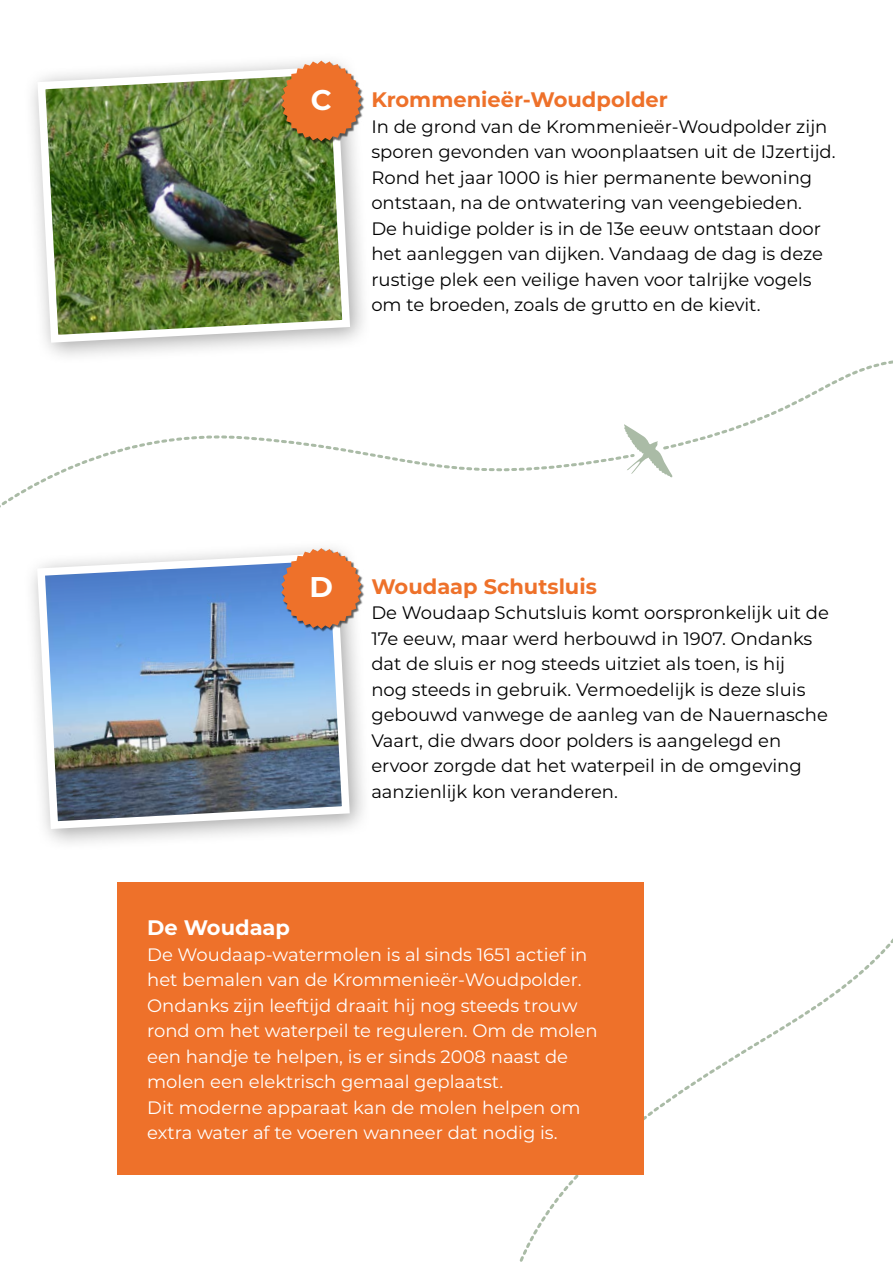
<style>
.page{position:relative;width:893px;height:1263px;background:#fff}
.page>*{position:absolute;margin:0;border:0;box-sizing:border-box;transform-origin:0 0}
.t1{font:700 28.5px "Montserrat";color:#fff}
.t2{font:700 21px "Montserrat";color:#ee712a}
.t3{font:700 21px "Montserrat";color:#fff}
.t4{font:18px/25.5px "Montserrat";color:#000}
.t5{font:18px/25.5px "Montserrat";color:#fff}
</style>
<div class="page">
<svg style="left:502px;top:938px;width:391px;height:324px"></svg>
<div style="left:118px;top:882px;width:526px;height:292px;background:#ee712a"></div>
<div style="left:23px;top:539px;width:349px;height:312px;background:#000;opacity:.35"></div>
<img style="left:33px;top:549px;width:321px;height:284px">
<div style="left:23px;top:52px;width:350px;height:313px;background:#000;opacity:.35"></div>
<img style="left:34px;top:63px;width:320px;height:284px">
<div style="left:282px;top:61px;width:82px;height:84px;background:#000;opacity:.6"></div>
<svg style="left:281px;top:61px;width:80px;height:80px;background:#de844a"></svg>
<div style="left:282px;top:549px;width:82px;height:83px;background:#000;opacity:.6"></div>
<svg style="left:281px;top:548px;width:80px;height:81px;background:#dd8759"></svg>
<svg style="left:0;top:356px;width:893px;height:152px"></svg>
<h1 class="t1" style="left:311px;top:79px;width:22px">C</h1>
<p class="t2" style="left:371px;top:85px;width:298px">Krommenieër-Woudpolder</p>
<p class="t4" style="left:371px;top:113px;width:466px">In de grond van de Krommenieër-Woudpolder zijn sporen gevonden van woonplaatsen uit de IJzertijd.<br>Rond het jaar 1000 is hier permanente bewoning ontstaan, na de ontwatering van veengebieden.<br>De huidige polder is in de 13e eeuw ontstaan door het aanleggen van dijken. Vandaag de dag is deze rustige plek een veilige haven voor talrijke vogels om te broeden, zoals de grutto en de kievit.</p>
<h1 class="t1" style="left:310px;top:566px;width:25px">D</h1>
<p class="t2" style="left:371px;top:571px;width:227px">Woudaap Schutsluis</p>
<p class="t4" style="left:371px;top:599px;width:459px">De Woudaap Schutsluis komt oorspronkelijk uit de 17e eeuw, maar werd herbouwd in 1907. Ondanks dat de sluis er nog steeds uitziet als toen, is hij<br>nog steeds in gebruik. Vermoedelijk is deze sluis gebouwd vanwege de aanleg van de Nauernasche Vaart, die dwars door polders is aangelegd en ervoor zorgde dat het waterpeil in de omgeving aanzienlijk kon veranderen.</p>
<p class="t3" style="left:147px;top:913px;width:144px">De Woudaap</p>
<p class="t5" style="left:147px;top:941px;width:452px">De Woudaap-watermolen is al sinds 1651 actief in het bemalen van de Krommenieër-Woudpolder.<br>Ondanks zijn leeftijd draait hij nog steeds trouw rond om het waterpeil te reguleren. Om de molen een handje te helpen, is er sinds 2008 naast de molen een elektrisch gemaal geplaatst.<br>Dit moderne apparaat kan de molen helpen om extra water af te voeren wanneer dat nodig is.</p>
</div>
